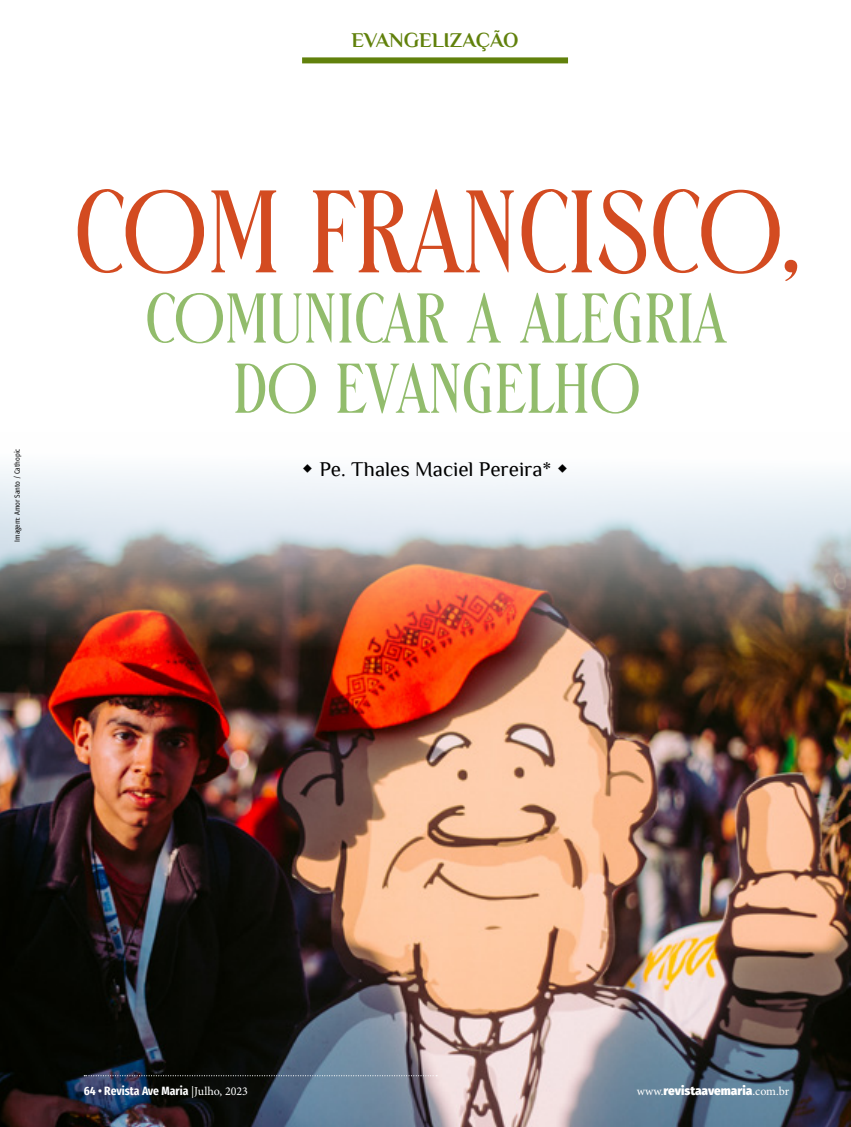
<style>
.page{position:relative;width:851px;height:1127px;background:#fff}
.page>*{position:absolute;margin:0;border:0;box-sizing:border-box;transform-origin:0 0}
.t1{font:117px "Danielle Harris";letter-spacing:-.015em;color:#d34b21}
.t2{font:70.2px/70.2px "Danielle Harris";letter-spacing:-.005em;color:#92bc6c;text-align:center}
.t3{font:21px "Philosopher";color:#000}
.t4{font:700 21px "Philosopher";color:#61810c}
.t5{font:700 12px "Fira Sans Condensed";color:#fff}
.t6{font:900 12px "Fira Sans";color:#fff}
.t7{font:7.5px "Fira Sans Condensed";color:#000}
.s1{font-family:"Minion Pro";font-weight:400}
</style>
<div class="page">
<img style="left:0;top:469px;width:850px;height:658px">
<div style="left:302px;top:57px;width:266px;height:6px;background:#61810c"></div>
<svg style="left:84px;top:1075px;width:353px;height:1px"></svg>
<svg style="left:303px;top:469px;width:9px;height:3px"></svg>
<svg style="left:558px;top:469px;width:9px;height:3px"></svg>
<h3 class="t4" style="left:351px;top:29px;width:169px">EVANGELIZAÇÃO</h3>
<p class="t7" style="left:10px;top:542px;width:95px;rotate:-90deg">Imagem: Amor Santo / Cathopic</p>
<h1 class="t1" style="left:75px;top:163px;width:724px">COM FRANCISCO,</h1>
<h2 class="t2" style="left:146px;top:283px;width:583px">COMUNICAR A ALEGRIA<br>DO EVANGELHO</h2>
<h3 class="t3" style="left:319px;top:458px;width:233px">Pe. Thales Maciel Pereira*</h3>
<p class="t5" style="left:84px;top:1080px;width:166px">64 • Revista Ave Maria <span class="s1">|Julho, 2023</span></p>
<p class="t6" style="left:636px;top:1080px;width:154px"><span class="s1">www.</span>revistaavemaria<span class="s1">.com.br</span></p>
</div>
